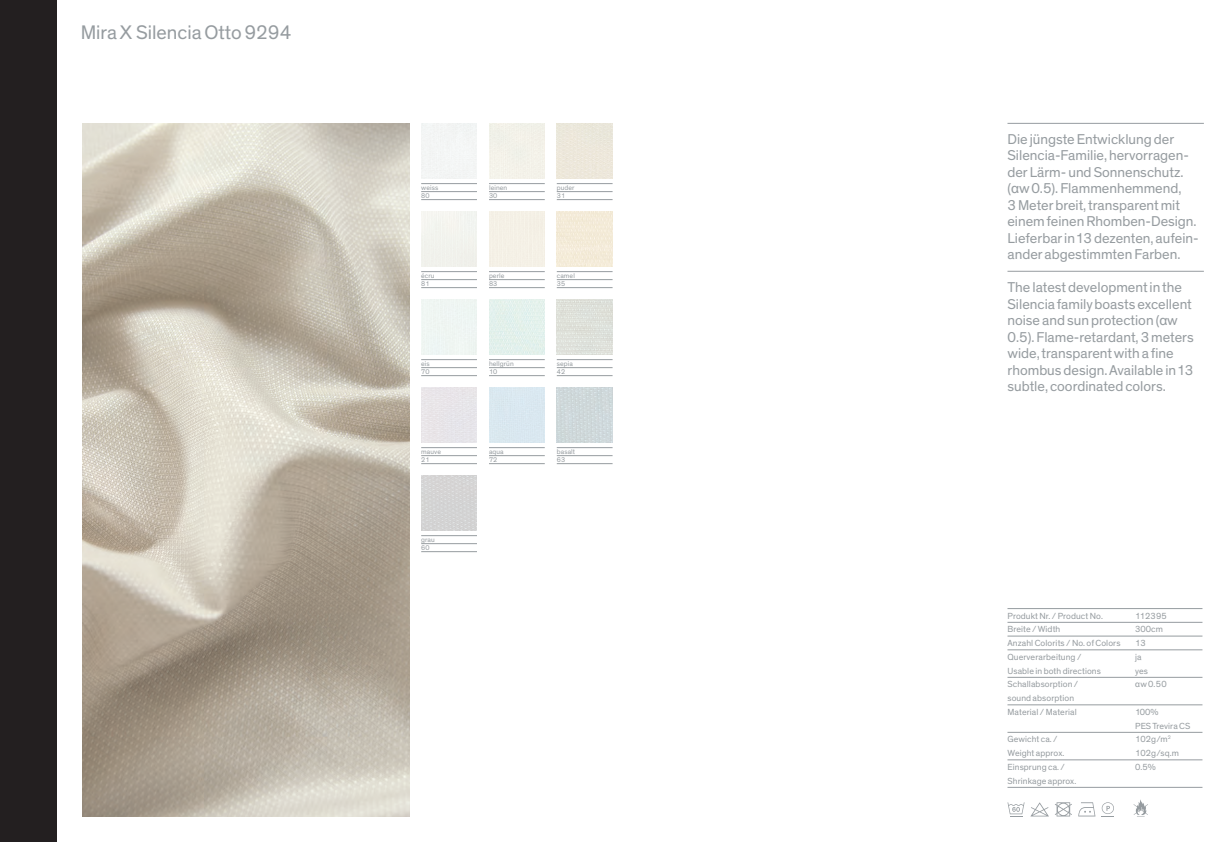
<style>
.page{position:relative;width:1228px;height:842px;background:#fff}
.page>*{position:absolute;margin:0;border:0;box-sizing:border-box;transform-origin:0 0}
.t1{font:20px "Theinhardt";color:#969ca0}
.t2{font:14.5px/16.5px "Theinhardt";color:#969ca0}
.t3{font:9px/13.8px "Theinhardt";letter-spacing:.01em;color:#969ca0}
.t4{font:7px/8px "Theinhardt";letter-spacing:.015em;color:#969ca0}
.s1{font-family:"Arial";font-size:13.2px}
.s2{font-family:"Arial";font-size:8.2px}
</style>
<div class="page">
<img style="left:421px;top:475px;width:56px;height:56px">
<img style="left:557px;top:387px;width:55px;height:56px">
<div style="left:489px;top:299px;width:56px;height:56px;background:#e3f1ec"></div>
<img style="left:557px;top:299px;width:55px;height:56px">
<div style="left:557px;top:211px;width:55px;height:56px;background:#f4ebd8"></div>
<svg style="left:1101px;top:802px;width:12px;height:15px"></svg>
<svg style="left:1007px;top:802px;width:17px;height:15px"></svg>
<img style="left:82px;top:123px;width:327px;height:693px">
<div style="left:0;top:0;width:57px;height:842px;background:#231f20"></div>
<hr style="left:1007px;top:123px;width:196px;height:1px;background:#969ca0">
<hr style="left:1007px;top:271px;width:196px;height:1px;background:#969ca0">
<hr style="left:1007px;top:608px;width:195px;height:1px;background:#969ca0">
<hr style="left:1007px;top:622px;width:195px;height:1px;background:#969ca0">
<hr style="left:1007px;top:636px;width:195px;height:1px;background:#969ca0">
<hr style="left:1007px;top:650px;width:195px;height:1px;background:#969ca0">
<hr style="left:1007px;top:677px;width:195px;height:1px;background:#969ca0">
<hr style="left:1007px;top:705px;width:195px;height:1px;background:#969ca0">
<hr style="left:1007px;top:732px;width:195px;height:1px;background:#969ca0">
<hr style="left:1007px;top:760px;width:195px;height:1px;background:#969ca0">
<hr style="left:1007px;top:787px;width:195px;height:1px;background:#969ca0">
<svg style="left:1031px;top:802px;width:17px;height:14px"></svg>
<svg style="left:1055px;top:802px;width:16px;height:14px"></svg>
<svg style="left:1133px;top:799px;width:15px;height:18px"></svg>
<svg style="left:1078px;top:802px;width:17px;height:14px"></svg>
<hr style="left:421px;top:183px;width:56px;height:1px;background:#969ca0">
<hr style="left:421px;top:191px;width:56px;height:1px;background:#969ca0">
<hr style="left:421px;top:199px;width:56px;height:1px;background:#969ca0">
<hr style="left:489px;top:183px;width:56px;height:1px;background:#969ca0">
<hr style="left:489px;top:191px;width:56px;height:1px;background:#969ca0">
<hr style="left:489px;top:199px;width:56px;height:1px;background:#969ca0">
<hr style="left:557px;top:183px;width:55px;height:1px;background:#969ca0">
<hr style="left:557px;top:191px;width:55px;height:1px;background:#969ca0">
<hr style="left:557px;top:199px;width:55px;height:1px;background:#969ca0">
<hr style="left:421px;top:271px;width:56px;height:1px;background:#969ca0">
<hr style="left:421px;top:279px;width:56px;height:1px;background:#969ca0">
<hr style="left:421px;top:287px;width:56px;height:1px;background:#969ca0">
<hr style="left:489px;top:271px;width:56px;height:1px;background:#969ca0">
<hr style="left:489px;top:279px;width:56px;height:1px;background:#969ca0">
<hr style="left:489px;top:287px;width:56px;height:1px;background:#969ca0">
<hr style="left:557px;top:271px;width:55px;height:1px;background:#969ca0">
<hr style="left:557px;top:279px;width:55px;height:1px;background:#969ca0">
<hr style="left:557px;top:287px;width:55px;height:1px;background:#969ca0">
<hr style="left:421px;top:359px;width:56px;height:1px;background:#969ca0">
<hr style="left:421px;top:367px;width:56px;height:1px;background:#969ca0">
<hr style="left:421px;top:375px;width:56px;height:1px;background:#969ca0">
<hr style="left:489px;top:359px;width:56px;height:1px;background:#969ca0">
<hr style="left:489px;top:367px;width:56px;height:1px;background:#969ca0">
<hr style="left:489px;top:375px;width:56px;height:1px;background:#969ca0">
<hr style="left:557px;top:359px;width:55px;height:1px;background:#969ca0">
<hr style="left:557px;top:367px;width:55px;height:1px;background:#969ca0">
<hr style="left:557px;top:375px;width:55px;height:1px;background:#969ca0">
<hr style="left:421px;top:447px;width:56px;height:1px;background:#969ca0">
<hr style="left:421px;top:455px;width:56px;height:1px;background:#969ca0">
<hr style="left:421px;top:463px;width:56px;height:1px;background:#969ca0">
<hr style="left:489px;top:447px;width:56px;height:1px;background:#969ca0">
<hr style="left:489px;top:455px;width:56px;height:1px;background:#969ca0">
<hr style="left:489px;top:463px;width:56px;height:1px;background:#969ca0">
<hr style="left:557px;top:447px;width:55px;height:1px;background:#969ca0">
<hr style="left:557px;top:455px;width:55px;height:1px;background:#969ca0">
<hr style="left:557px;top:463px;width:55px;height:1px;background:#969ca0">
<hr style="left:421px;top:535px;width:56px;height:1px;background:#969ca0">
<hr style="left:421px;top:543px;width:56px;height:1px;background:#969ca0">
<hr style="left:421px;top:551px;width:56px;height:1px;background:#969ca0">
<div style="left:557px;top:123px;width:55px;height:56px;background:#ece7db"></div>
<h1 class="t1" style="left:81px;top:21px;width:212px">Mira X Silencia Otto 9294</h1>
<p class="t4" style="left:421px;top:184px;width:19px">weiss<br>80</p>
<p class="t4" style="left:489px;top:184px;width:20px">leinen<br>30</p>
<p class="t4" style="left:557px;top:184px;width:19px">puder<br>31</p>
<p class="t4" style="left:421px;top:272px;width:15px">écru<br>81</p>
<p class="t4" style="left:489px;top:272px;width:17px">perle<br>83</p>
<p class="t4" style="left:557px;top:272px;width:20px">camel<br>35</p>
<p class="t4" style="left:421px;top:360px;width:10px">eis<br>70</p>
<p class="t4" style="left:489px;top:360px;width:26px">hellgrün<br>10</p>
<p class="t4" style="left:557px;top:360px;width:18px">sepia<br>42</p>
<p class="t4" style="left:421px;top:448px;width:21px">mauve<br>21</p>
<p class="t4" style="left:489px;top:448px;width:16px">aqua<br>72</p>
<p class="t4" style="left:557px;top:448px;width:20px">basalt<br>63</p>
<p class="t4" style="left:421px;top:536px;width:15px">grau<br>60</p>
<p class="t2" style="left:1007px;top:131px;width:193px">Die jüngste Entwicklung der<br>Silencia-Familie, hervorragen&shy;der Lärm- und Sonnenschutz. (<span class="s1">α</span>w 0.5). Flammenhemmend,<br>3 Meter breit, transparent mit einem feinen Rhomben-Design.<br>Lieferbar in 13 dezenten, aufein&shy;ander abgestimmten Farben.</p>
<p class="t2" style="left:1007px;top:280px;width:188px">The latest development in the<br>Silencia family boasts excellent noise and sun protection (<span class="s1">α</span>w<br>0.5). Flame-retardant, 3 meters wide, transparent with a fine rhombus design. Available in 13 subtle, coordinated colors.</p>
<p class="t3" style="left:1007px;top:609px;width:97px">Produkt Nr. / Product No.</p>
<p class="t3" style="left:1135px;top:609px;width:33px">112395</p>
<p class="t3" style="left:1007px;top:623px;width:54px">Breite / Width</p>
<p class="t3" style="left:1135px;top:623px;width:29px">300cm</p>
<p class="t3" style="left:1007px;top:636px;width:115px">Anzahl Colorits / No. of Colors</p>
<p class="t3" style="left:1135px;top:636px;width:12px">13</p>
<p class="t3" style="left:1007px;top:650px;width:75px">Querverarbeitung /</p>
<p class="t3" style="left:1135px;top:650px;width:8px">ja</p>
<p class="t3" style="left:1007px;top:664px;width:95px">Usable in both directions</p>
<p class="t3" style="left:1135px;top:664px;width:14px">yes</p>
<p class="t3" style="left:1007px;top:678px;width:72px">Schallabsorption /</p>
<p class="t3" style="left:1135px;top:678px;width:33px"><span class="s2">α</span>w 0. 50</p>
<p class="t3" style="left:1007px;top:691px;width:71px">sound absorption<br>Material / Material</p>
<p class="t3" style="left:1135px;top:705px;width:57px">100%<br>PES Trevira CS</p>
<p class="t3" style="left:1007px;top:733px;width:52px">Gewicht ca. /</p>
<p class="t3" style="left:1135px;top:733px;width:37px">102g/m<sup>2</sup></p>
<p class="t3" style="left:1007px;top:746px;width:58px">Weight approx.</p>
<p class="t3" style="left:1135px;top:746px;width:45px">102g/sq.m</p>
<p class="t3" style="left:1007px;top:760px;width:59px">Einsprung ca. /</p>
<p class="t3" style="left:1135px;top:760px;width:22px">0.5%</p>
<p class="t3" style="left:1007px;top:774px;width:70px">Shrinkage approx.</p>
</div>
